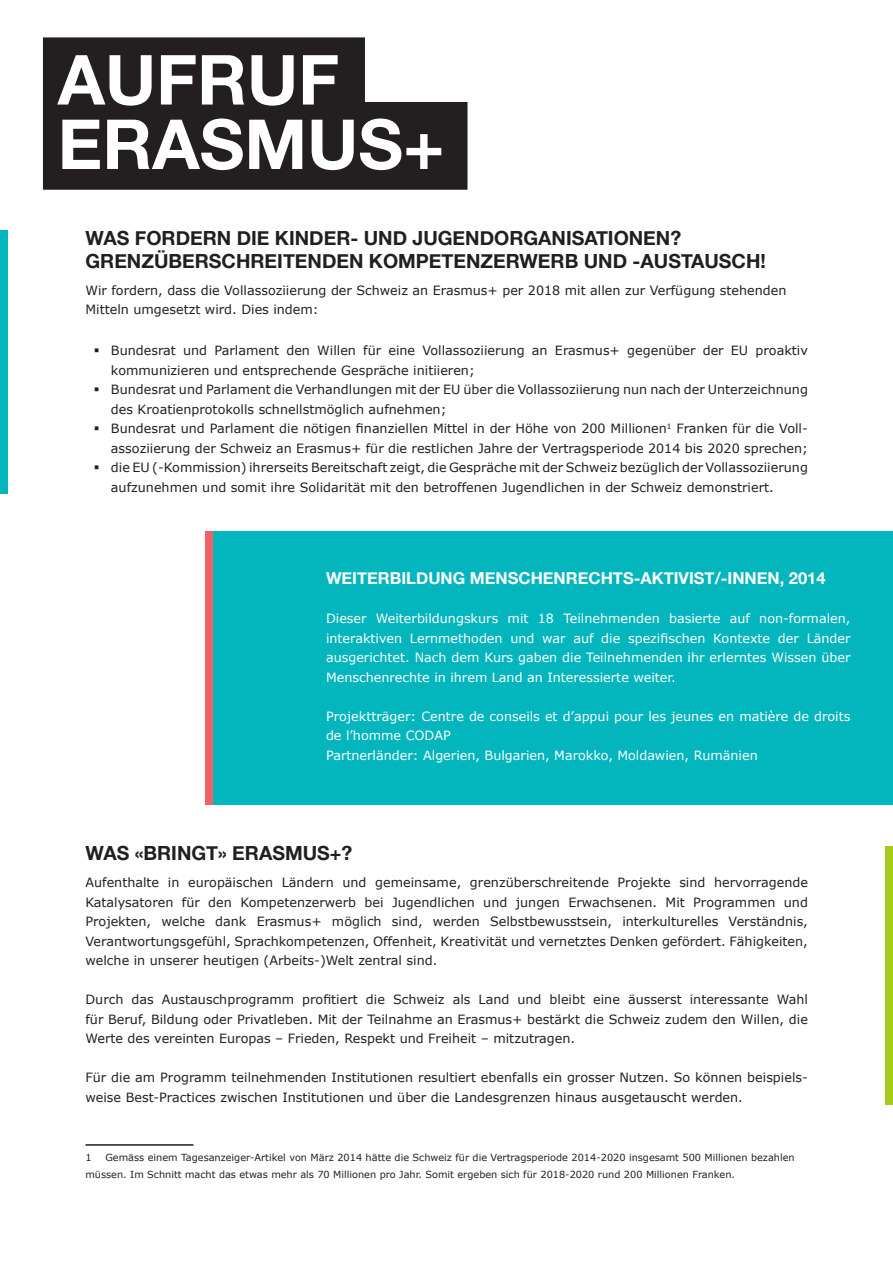
<style>
.page{position:relative;width:893px;height:1263px;background:#fff}
.page>*{position:absolute;margin:0;border:0;box-sizing:border-box;transform-origin:0 0}
.t1{font:700 69px/64.5px "Helvetica Neue";color:#fff}
.t2{font:700 19.5px/22.5px "Helvetica Neue";color:#231f20}
.t3{font:700 16.5px "Helvetica Neue";color:#fff}
.t4{font:12.75px/19.5px "Verdana";color:#231f20}
.t5{font:12.75px/19.5px "Verdana";color:#fff;text-align:justify}
.t6{font:9.75px/16.5px "Verdana";color:#231f20}
</style>
<div class="page">
<svg style="left:43px;top:37px;width:424px;height:153px;background:#383536"></svg>
<div style="left:206px;top:531px;width:687px;height:273px;background:#03b6bd"></div>
<hr style="left:85px;top:1144px;width:108px;height:2px;background:#231f20">
<div style="left:206px;top:531px;width:7px;height:273px;background:#f16065"></div>
<div style="left:0;top:230px;width:7px;height:264px;background:#03b6bd"></div>
<div style="left:886px;top:846px;width:7px;height:258px;background:#a4ca1b"></div>
<h1 class="t1" style="left:58px;top:49px;width:388px">AUFRUF<br>ERASMUS+</h1>
<h2 class="t2" style="left:85px;top:227px;width:682px">WAS FORDERN DIE KINDER- UND JUGENDORGANISATIONEN?<br>GRENZÜBERSCHREITENDEN KOMPETENZERWERB UND -AUSTAUSCH!</h2>
<p class="t4" style="left:85px;top:280px;width:703px">Wir fordern, dass die Vollassoziierung der Schweiz an Erasmus+ per 2018 mit allen zur Verfügung stehenden<br>Mitteln umgesetzt wird. Dies indem:</p>
<p class="t4" style="left:111px;top:341px;width:698px">Bundesrat und Parlament den Willen für eine Vollassoziierung an Erasmus+ gegenüber der EU proaktiv kommunizieren und entsprechende Gespräche initiieren;<br>Bundesrat und Parlament die Verhandlungen mit der EU über die Vollassoziierung nun nach der Unterzeichnung des Kroatienprotokolls schnellstmöglich aufnehmen;<br>Bundesrat und Parlament die nötigen finanziellen Mittel in der Höhe von 200 Millionen<sup>1</sup> Franken für die Voll&shy;assoziierung der Schweiz an Erasmus+ für die restlichen Jahre der Vertragsperiode 2014 bis 2020 sprechen; die EU (-Kommission) ihrerseits Bereitschaft zeigt, die Gespräche mit der Schweiz bezüglich der Vollassoziierung aufzunehmen und somit ihre Solidarität mit den betroffenen Jugendlichen in der Schweiz demonstriert.</p>
<p class="t3" style="left:326px;top:565px;width:501px">WEITERBILDUNG MENSCHENRECHTS-AKTIVIST/-INNEN, 2014</p>
<p class="t5" style="left:326px;top:609px;width:526px">Dieser Weiterbildungskurs mit 18 Teilnehmenden basierte auf non-formalen, interaktiven Lernmethoden und war auf die spezifischen Kontexte der Länder ausgerichtet. Nach dem Kurs gaben die Teilnehmenden ihr erlerntes Wissen über Menschenrechte in ihrem Land an Interessierte weiter.</p>
<p class="t5" style="left:326px;top:707px;width:526px;text-align:left">Projektträger: Centre de conseils et d’appui pour les jeunes en matière de droits de l’homme CODAP<br>Partnerländer: Algerien, Bulgarien, Marokko, Moldawien, Rumänien</p>
<h2 class="t2" style="left:85px;top:843px;width:268px">WAS «BRINGT» ERASMUS+?</h2>
<p class="t4" style="left:85px;top:873px;width:724px;text-align:justify">Aufenthalte in europäischen Ländern und gemeinsame, grenzüberschreitende Projekte sind hervorragende Katalysatoren für den Kompetenzerwerb bei Jugendlichen und jungen Erwachsenen. Mit Programmen und Projekten, welche dank Erasmus+ möglich sind, werden Selbstbewusstsein, interkulturelles Verständnis, Verantwortungsgefühl, Sprachkompetenzen, Offenheit, Kreativität und vernetztes Denken gefördert. Fähigkeiten, welche in unserer heutigen (Arbeits-)Welt zentral sind.</p>
<p class="t4" style="left:85px;top:990px;width:724px;text-align:justify">Durch das Austauschprogramm profitiert die Schweiz als Land und bleibt eine äusserst interessante Wahl für Beruf, Bildung oder Privatleben. Mit der Teilnahme an Erasmus+ bestärkt die Schweiz zudem den Willen, die Werte des vereinten Europas – Frieden, Respekt und Freiheit – mitzutragen.</p>
<p class="t4" style="left:85px;top:1068px;width:724px">Für die am Programm teilnehmenden Institutionen resultiert ebenfalls ein grosser Nutzen. So können beispiels&shy;weise Best-Practices zwischen Institutionen und über die Landesgrenzen hinaus ausgetauscht werden.</p>
<p class="t6" style="left:85px;top:1150px;width:711px;text-indent:20px">Gemäss einem Tagesanzeiger-Artikel von März 2014 hätte die Schweiz für die Vertragsperiode 2014-2020 insgesamt 500 Millionen bezahlen müssen. Im Schnitt macht das etwas mehr als 70 Millionen pro Jahr. Somit ergeben sich für 2018-2020 rund 200 Millionen Franken.</p>
<p class="t6" style="left:85px;top:1150px;width:8px">1</p>
</div>
